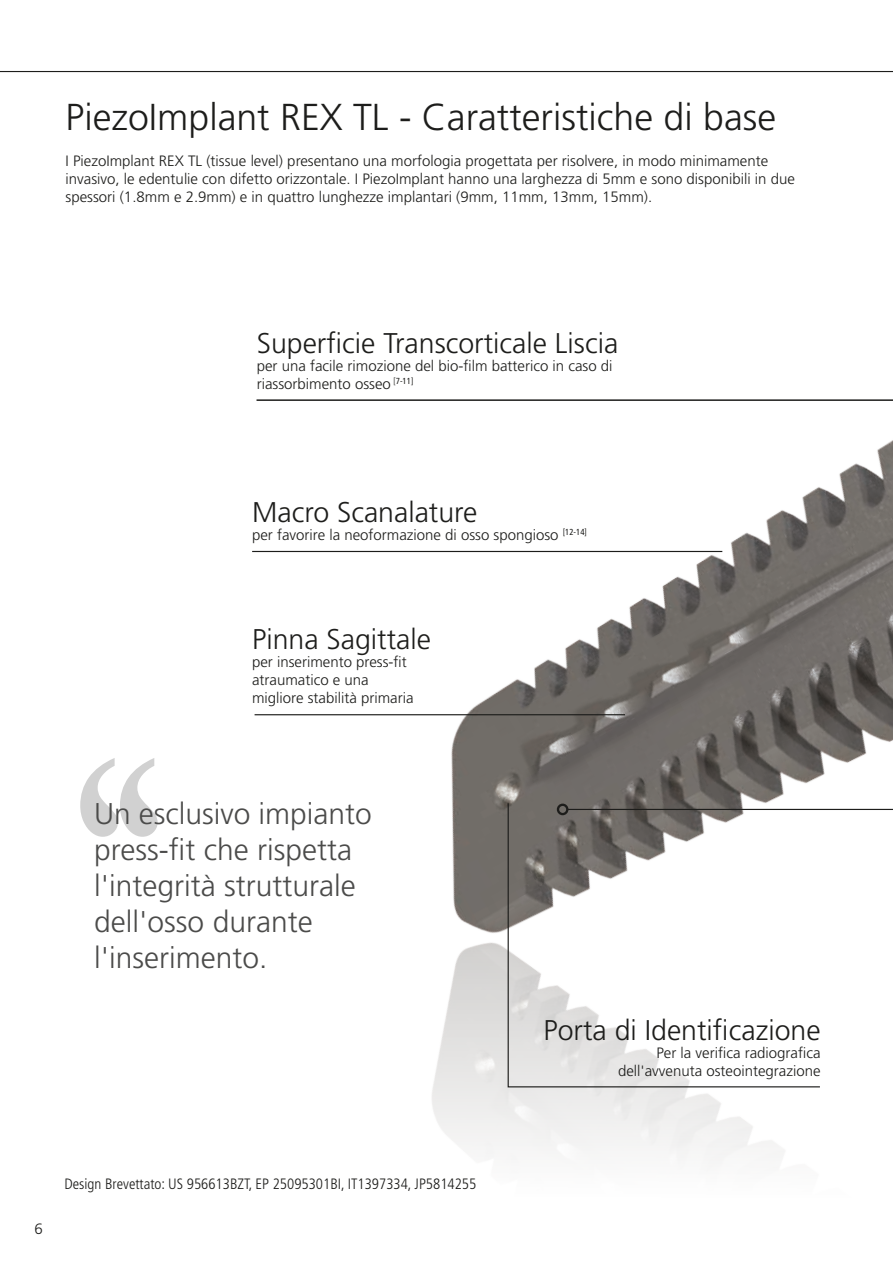
<style>
.page{position:relative;width:893px;height:1263px;background:#fff}
.page>*{position:absolute;margin:0;border:0;box-sizing:border-box;transform-origin:0 0}
.t1{font:300 37.5px "Frutiger LT Std";color:#1d1d1b}
.t2{font:300 30px/36px "Frutiger LT Std";color:#4b4b4a}
.t3{font:300 28.5px "Frutiger LT Std";color:#1d1d1b}
.t4{font:300 15px/18px "Frutiger LT Std";color:#1d1d1b}
.t5{font:300 condensed 15px "Frutiger LT Std";color:#1d1d1b}
</style>
<div class="page">
<hr style="left:0;top:71px;width:893px;height:1px;background:#1d1d1b">
<svg style="left:80px;top:758px;width:78px;height:79px"></svg>
<img style="left:325px;top:440px;width:568px;height:434px">
<img style="left:432px;top:874px;width:352px;height:290px">
<hr style="left:255px;top:714px;width:370px;height:1px;background:#1d1d1b">
<svg style="left:566px;top:734px;width:327px;height:77px"></svg>
<svg style="left:507px;top:802px;width:314px;height:286px"></svg>
<hr style="left:252px;top:551px;width:470px;height:1px;background:#1d1d1b">
<hr style="left:256px;top:399px;width:637px;height:2px;background:#1d1d1b">
<h1 class="t1" style="left:66px;top:96px;width:712px">PiezoImplant REX TL - Caratteristiche di base</h1>
<p class="t4" style="left:66px;top:152px;width:731px">I PiezoImplant REX TL (tissue level) presentano una morfologia progettata per risolvere, in modo minimamente invasivo, le edentulie con difetto orizzontale. I PiezoImplant hanno una larghezza di 5mm e sono disponibili in due spessori (1.8mm e 2.9mm) e in quattro lunghezze implantari (9mm, 11mm, 13mm, 15mm).</p>
<h3 class="t3" style="left:257px;top:327px;width:363px">Superficie Transcorticale Liscia</h3>
<p class="t4" style="left:257px;top:357px;width:357px">per una facile rimozione del bio-film batterico in caso di riassorbimento osseo <sup>[</sup><sup>7-11]</sup></p>
<h3 class="t3" style="left:252px;top:496px;width:227px">Macro Scanalature</h3>
<p class="t4" style="left:252px;top:526px;width:336px">per favorire la neoformazione di osso spongioso <sup>[12-14]</sup></p>
<h3 class="t3" style="left:252px;top:623px;width:180px">Pinna Sagittale</h3>
<p class="t4" style="left:252px;top:653px;width:163px">per inserimento press-fit atraumatico e una migliore stabilità primaria</p>
<h2 class="t2" style="left:94px;top:796px;width:279px">Un esclusivo impianto press-fit che rispetta l'integrità strutturale dell'osso durante l'inserimento.</h2>
<h3 class="t3" style="left:543px;top:1013px;width:279px">Porta di Identificazione</h3>
<p class="t4" style="left:618px;top:1043px;width:204px;text-align:right">Per la verifica radiografica dell'avvenuta osteointegrazione</p>
<p class="t4" style="left:34px;top:1220px;width:10px">6</p>
<p class="t5" style="left:65px;top:1176px;width:413px">Design Brevettato: US 956613BZT, EP 25095301BI, IT1397334, JP5814255</p>
</div>
